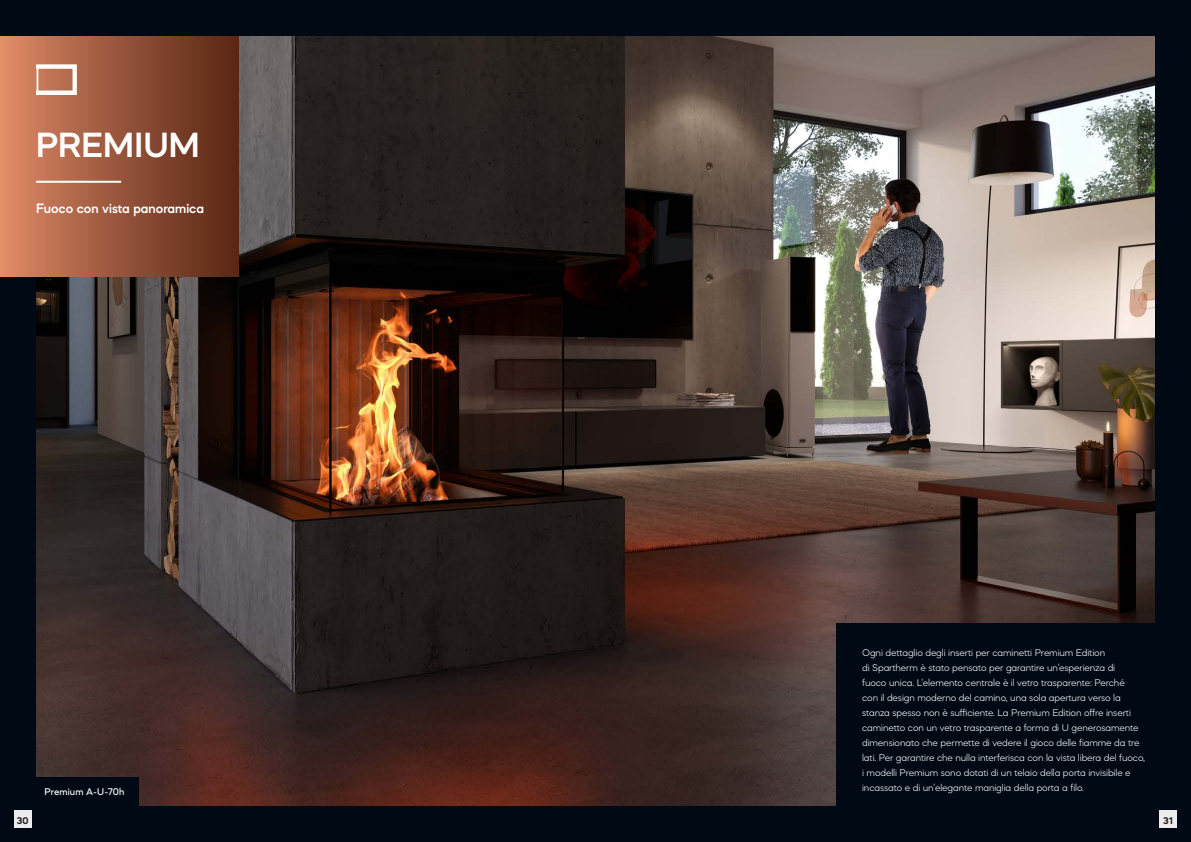
<style>
.page{position:relative;width:1191px;height:842px;background:#010a14}
.page>*{position:absolute;margin:0;border:0;box-sizing:border-box;transform-origin:0 0}
.t1{font:600 36px "Mazzard M";letter-spacing:.01em;color:#fff}
.t2{font:600 14px "Mazzard M";color:#fff}
.t3{font:300 10px/15px "Mazzard M";letter-spacing:-.01em;color:#fff}
.t4{font:500 10px "Mazzard M";letter-spacing:.01em;color:#fff}
.t5{font:700 10px "Mazzard M";color:#231f20}
</style>
<div class="page">
<img style="left:36px;top:36px;width:1119px;height:770px">
<div style="left:0;top:36px;width:238px;height:241px;background:linear-gradient(to right,#de8a67,#562413)"></div>
<svg style="left:36px;top:64px;width:41px;height:31px"></svg>
<div style="left:36px;top:778px;width:102px;height:28px;background:#010a14"></div>
<div style="left:836px;top:624px;width:340px;height:183px;background:#010a14"></div>
<hr style="left:36px;top:181px;width:85px;height:2px;background:#fff">
<div style="left:14px;top:811px;width:17px;height:17px;background:#ececee"></div>
<div style="left:1159px;top:811px;width:17px;height:17px;background:#ececee"></div>
<h1 class="t1" style="left:36px;top:122px;width:165px">PREMIUM</h1>
<h2 class="t2" style="left:36px;top:199px;width:169px">Fuoco con vista panoramica</h2>
<p class="t4" style="left:45px;top:785px;width:81px">Premium A-U-70h</p>
<p class="t3" style="left:862px;top:645px;width:284px">Ogni dettaglio degli inserti per caminetti Premium Edition<br>di Spartherm è stato pensato per garantire un‘esperienza di<br>fuoco unica. L‘elemento centrale è il vetro trasparente: Perché<br>con il design moderno del camino, una sola apertura verso la stanza spesso non è sufficiente. La Premium Edition offre inserti caminetto con un vetro trasparente a forma di U generosamente dimensionato che permette di vedere il gioco delle fiamme da tre lati. Per garantire che nulla interferisca con la vista libera del fuoco, i modelli Premium sono dotati di un telaio della porta invisibile e incassato e di un‘elegante maniglia della porta a filo.</p>
<p class="t5" style="left:17px;top:814px;width:13px">30</p>
<p class="t5" style="left:1163px;top:814px;width:12px">31</p>
</div>
